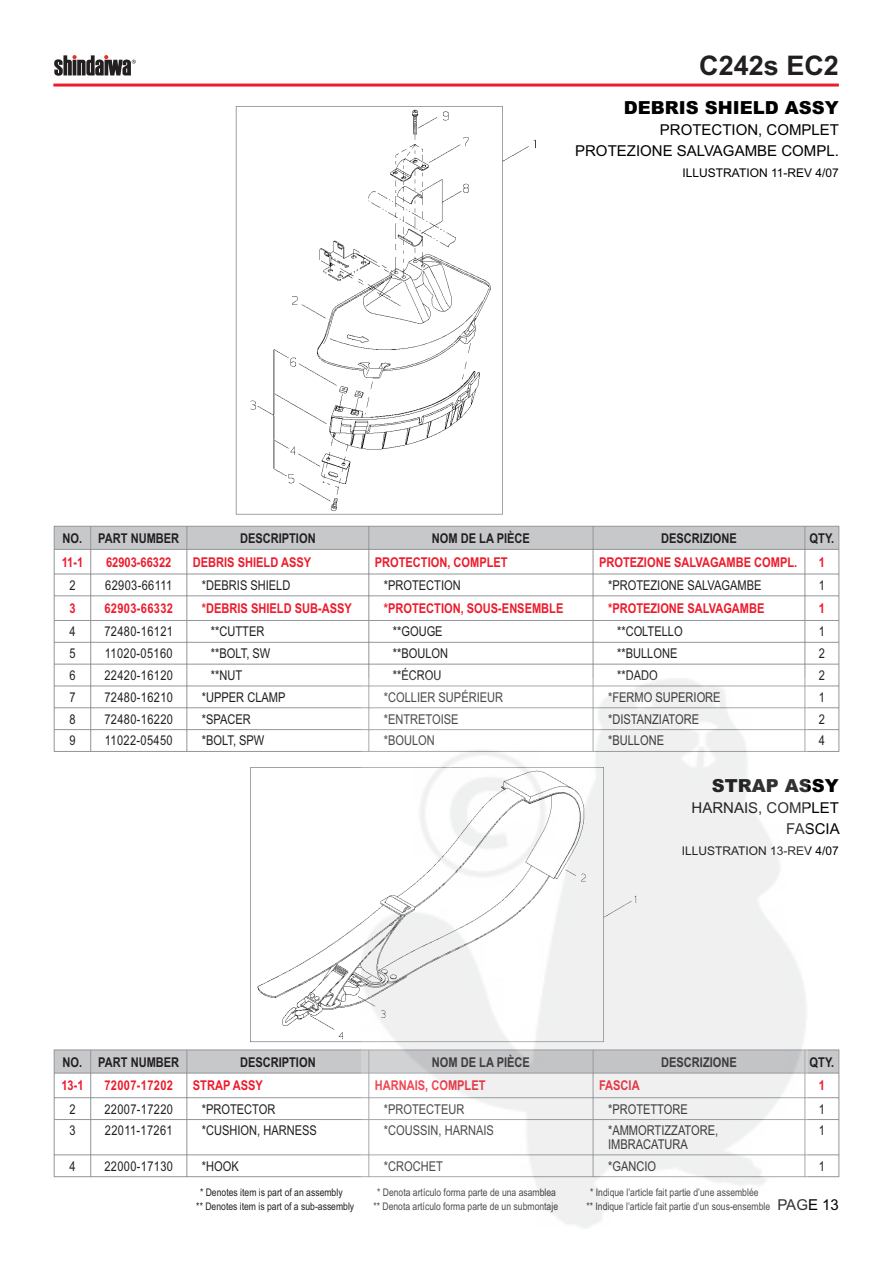
<style>
.page{position:relative;width:893px;height:1263px;background:#fff}
.page>*{position:absolute;margin:0;border:0;box-sizing:border-box;transform-origin:0 0}
.t1{font:700 27px "Arial";color:#231f20}
.t2{font:900 18px "Arial";color:#000}
.t3{font:15px/21px "Arial";color:#000;text-align:right}
.t4{font:13.5px/13.5px "Arial Narrow";color:#231f20}
.t5{font:700 13.5px "Arial Narrow";color:#ee1b2c}
.t6{font:13.5px "Arial Narrow";letter-spacing:.025em;color:#231f20}
.t7{font:700 13.5px "Arial Narrow";color:#231f20}
.t8{font:700 13.5px "Arial Narrow";letter-spacing:.025em;color:#ee1b2c}
.t9{font:12px "Arial";color:#000}
.t10{font:10.5px "Arial Narrow";color:#231f20}
</style>
<div class="page">
<hr style="left:53px;top:84px;width:786px;height:3px;background:#ee1b2c">
<svg style="left:54px;top:55px;width:82px;height:21px"></svg>
<img style="left:250px;top:767px;width:111px;height:276px">
<img style="left:234px;top:106px;width:312px;height:420px">
<svg style="left:54px;top:526px;width:785px;height:225px"></svg>
<hr style="left:54px;top:751px;width:751px;height:1px;background:#939598">
<hr style="left:805px;top:751px;width:34px;height:1px;background:#939598">
<svg style="left:54px;top:1050px;width:785px;height:69px"></svg>
<hr style="left:54px;top:1119px;width:37px;height:1px;background:#939598">
<hr style="left:54px;top:1120px;width:1px;height:34px;background:#939598">
<hr style="left:91px;top:1119px;width:96px;height:1px;background:#939598">
<hr style="left:90px;top:1120px;width:1px;height:34px;background:#939598">
<hr style="left:187px;top:1119px;width:182px;height:1px;background:#939598">
<hr style="left:186px;top:1120px;width:1px;height:34px;background:#939598">
<hr style="left:805px;top:1119px;width:34px;height:1px;background:#939598">
<hr style="left:838px;top:1120px;width:1px;height:34px;background:#939598">
<hr style="left:54px;top:1154px;width:37px;height:1px;background:#939598">
<svg style="left:54px;top:1155px;width:1px;height:21px"></svg>
<hr style="left:91px;top:1154px;width:96px;height:1px;background:#939598">
<svg style="left:90px;top:1155px;width:1px;height:21px"></svg>
<hr style="left:187px;top:1154px;width:182px;height:1px;background:#939598">
<svg style="left:186px;top:1155px;width:1px;height:21px"></svg>
<hr style="left:805px;top:1154px;width:34px;height:1px;background:#939598">
<svg style="left:838px;top:1155px;width:1px;height:21px"></svg>
<hr style="left:54px;top:1176px;width:751px;height:1px;background:#939598">
<hr style="left:805px;top:1176px;width:34px;height:1px;background:#939598">
<img style="left:361px;top:679px;width:447px;height:550px">
<h1 class="t1" style="left:699px;top:49px;width:141px">C242s EC2</h1>
<h2 class="t2" style="left:624px;top:97px;width:216px">DEBRIS SHIELD ASSY</h2>
<p class="t3" style="left:575px;top:120px;width:265px">PROTECTION, COMPLET<br>PROTEZIONE SALVAGAMBE COMPL.</p>
<p class="t9" style="left:682px;top:166px;width:158px">ILLUSTRATION 11-REV 4/07</p>
<p class="t7" style="left:63px;top:531px;width:118px">NO. PART NUMBER</p>
<p class="t7" style="left:240px;top:531px;width:77px">DESCRIPTION</p>
<p class="t7" style="left:432px;top:531px;width:100px">NOM DE LA PIÈCE</p>
<p class="t7" style="left:661px;top:531px;width:77px">DESCRIZIONE</p>
<p class="t7" style="left:809px;top:531px;width:26px">QTY.</p>
<p class="t5" style="left:62px;top:554px;width:23px">11-1</p>
<p class="t5" style="left:106px;top:554px;width:67px">62903-66322</p>
<p class="t5" style="left:193px;top:554px;width:120px">DEBRIS SHIELD ASSY</p>
<p class="t5" style="left:375px;top:554px;width:134px">PROTECTION, COMPLET</p>
<p class="t5" style="left:599px;top:554px;width:200px">PROTEZIONE SALVAGAMBE COMPL.</p>
<p class="t5" style="left:819px;top:554px;width:8px">1</p>
<p class="t4" style="left:69px;top:580px;width:8px">2</p>
<p class="t6" style="left:105px;top:580px;width:69px">62903-66111</p>
<p class="t4" style="left:202px;top:580px;width:90px">*DEBRIS SHIELD</p>
<p class="t4" style="left:384px;top:580px;width:78px">*PROTECTION</p>
<p class="t4" style="left:608px;top:580px;width:155px">*PROTEZIONE SALVAGAMBE</p>
<p class="t4" style="left:819px;top:580px;width:8px">1</p>
<p class="t5" style="left:69px;top:600px;width:8px">3</p>
<p class="t8" style="left:104px;top:600px;width:70px">62903-66332</p>
<p class="t5" style="left:202px;top:600px;width:152px">*DEBRIS SHIELD SUB-ASSY</p>
<p class="t5" style="left:384px;top:600px;width:181px">*PROTECTION, SOUS-ENSEMBLE</p>
<p class="t5" style="left:608px;top:600px;width:158px">*PROTEZIONE SALVAGAMBE</p>
<p class="t5" style="left:819px;top:600px;width:8px">1</p>
<p class="t4" style="left:69px;top:626px;width:8px">4</p>
<p class="t6" style="left:104px;top:627px;width:70px">72480-16121</p>
<p class="t4" style="left:211px;top:626px;width:55px">**CUTTER</p>
<p class="t4" style="left:393px;top:626px;width:51px">**GOUGE</p>
<p class="t4" style="left:617px;top:626px;width:67px">**COLTELLO</p>
<p class="t4" style="left:819px;top:626px;width:8px">1</p>
<p class="t4" style="left:69px;top:648px;width:8px">5</p>
<p class="t6" style="left:105px;top:648px;width:69px">11020-05160</p>
<p class="t4" style="left:211px;top:648px;width:61px">**BOLT, SW</p>
<p class="t4" style="left:393px;top:648px;width:57px">**BOULON</p>
<p class="t4" style="left:617px;top:648px;width:62px">**BULLONE</p>
<p class="t4" style="left:819px;top:648px;width:8px">2</p>
<p class="t4" style="left:69px;top:670px;width:8px">6</p>
<p class="t6" style="left:104px;top:670px;width:70px">22420-16120</p>
<p class="t4" style="left:211px;top:670px;width:33px">**NUT</p>
<p class="t4" style="left:393px;top:670px;width:50px">**ÉCROU</p>
<p class="t4" style="left:617px;top:670px;width:42px">**DADO</p>
<p class="t4" style="left:819px;top:670px;width:8px">2</p>
<p class="t4" style="left:69px;top:692px;width:8px">7</p>
<p class="t6" style="left:104px;top:692px;width:70px">72480-16210</p>
<p class="t4" style="left:202px;top:692px;width:85px">*UPPER CLAMP</p>
<p class="t4" style="left:384px;top:692px;width:121px">*COLLIER SUPÉRIEUR</p>
<p class="t4" style="left:608px;top:692px;width:114px">*FERMO SUPERIORE</p>
<p class="t4" style="left:819px;top:692px;width:8px">1</p>
<p class="t4" style="left:69px;top:713px;width:8px">8</p>
<p class="t6" style="left:104px;top:714px;width:70px">72480-16220</p>
<p class="t4" style="left:202px;top:713px;width:51px">*SPACER</p>
<p class="t4" style="left:384px;top:713px;width:76px">*ENTRETOISE</p>
<p class="t4" style="left:608px;top:713px;width:93px">*DISTANZIATORE</p>
<p class="t4" style="left:819px;top:713px;width:8px">2</p>
<p class="t4" style="left:69px;top:735px;width:8px">9</p>
<p class="t6" style="left:105px;top:736px;width:69px">11022-05450</p>
<p class="t4" style="left:202px;top:735px;width:64px">*BOLT, SPW</p>
<p class="t4" style="left:384px;top:735px;width:53px">*BOULON</p>
<p class="t4" style="left:608px;top:735px;width:57px">*BULLONE</p>
<p class="t4" style="left:819px;top:735px;width:8px">4</p>
<h2 class="t2" style="left:712px;top:775px;width:128px">STRAP ASSY</h2>
<p class="t3" style="left:691px;top:798px;width:150px">HARNAIS, COMPLET<br>FASCIA</p>
<p class="t9" style="left:682px;top:844px;width:159px">ILLUSTRATION 13-REV 4/07</p>
<p class="t7" style="left:63px;top:1055px;width:118px">NO. PART NUMBER</p>
<p class="t7" style="left:240px;top:1055px;width:77px">DESCRIPTION</p>
<p class="t7" style="left:432px;top:1055px;width:100px">NOM DE LA PIÈCE</p>
<p class="t7" style="left:661px;top:1055px;width:77px">DESCRIZIONE</p>
<p class="t7" style="left:809px;top:1055px;width:26px">QTY.</p>
<p class="t5" style="left:61px;top:1078px;width:24px">13-1</p>
<p class="t8" style="left:104px;top:1078px;width:70px">72007-17202</p>
<p class="t5" style="left:193px;top:1078px;width:72px">STRAP ASSY</p>
<p class="t5" style="left:375px;top:1078px;width:112px">HARNAIS, COMPLET</p>
<p class="t5" style="left:599px;top:1078px;width:42px">FASCIA</p>
<p class="t5" style="left:819px;top:1078px;width:8px">1</p>
<p class="t4" style="left:69px;top:1103px;width:8px">2</p>
<p class="t6" style="left:104px;top:1104px;width:70px">22007-17220</p>
<p class="t4" style="left:202px;top:1103px;width:75px">*PROTECTOR</p>
<p class="t4" style="left:384px;top:1103px;width:82px">*PROTECTEUR</p>
<p class="t4" style="left:608px;top:1103px;width:81px">*PROTETTORE</p>
<p class="t4" style="left:819px;top:1103px;width:8px">1</p>
<p class="t4" style="left:69px;top:1125px;width:8px">3</p>
<p class="t6" style="left:105px;top:1126px;width:69px">22011-17261</p>
<p class="t4" style="left:202px;top:1125px;width:117px">*CUSHION, HARNESS</p>
<p class="t4" style="left:384px;top:1125px;width:112px">*COUSSIN, HARNAIS</p>
<p class="t4" style="left:608px;top:1125px;width:112px">*AMMORTIZZATORE,<br>IMBRACATURA</p>
<p class="t4" style="left:819px;top:1125px;width:8px">1</p>
<p class="t4" style="left:69px;top:1161px;width:8px">4</p>
<p class="t6" style="left:104px;top:1161px;width:70px">22000-17130</p>
<p class="t4" style="left:202px;top:1161px;width:38px">*HOOK</p>
<p class="t4" style="left:384px;top:1161px;width:61px">*CROCHET</p>
<p class="t4" style="left:608px;top:1161px;width:49px">*GANCIO</p>
<p class="t4" style="left:819px;top:1161px;width:8px">1</p>
<p class="t10" style="left:200px;top:1189px;width:144px">* Denotes item is part of an assembly</p>
<p class="t10" style="left:377px;top:1189px;width:181px">* Denota artículo forma parte de una asamblea</p>
<p class="t10" style="left:590px;top:1189px;width:170px">* Indique l’article fait partie d’une assemblée</p>
<p class="t10" style="left:196px;top:1202px;width:159px">** Denotes item is part of a sub-assembly</p>
<p class="t10" style="left:373px;top:1202px;width:186px">** Denota artículo forma parte de un submontaje</p>
<p class="t10" style="left:586px;top:1202px;width:185px">** Indique l’article fait partie d’un sous-ensemble</p>
<p class="t3" style="left:777px;top:1194px;width:63px">PAGE 13</p>
</div>
